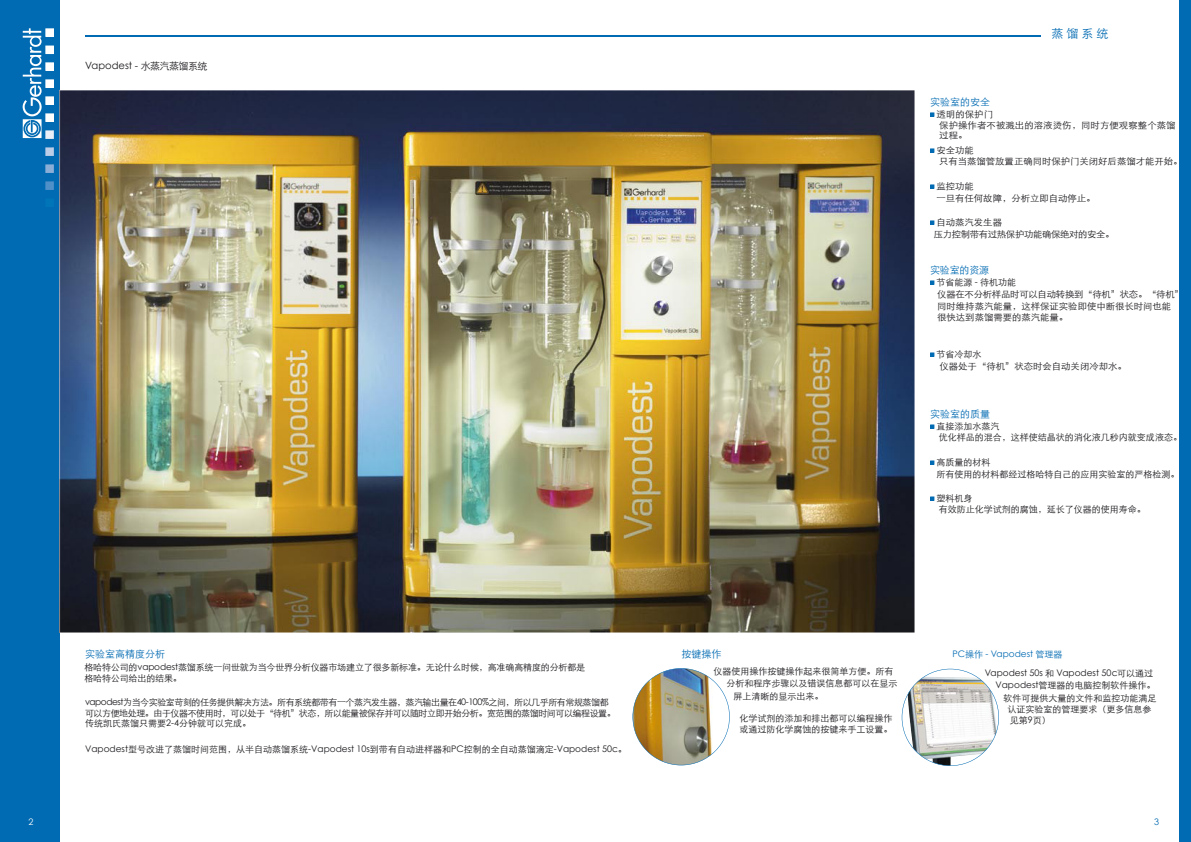
<style>
.page{position:relative;width:1191px;height:842px;background:#fff}
.page>*{position:absolute;margin:0;border:0;box-sizing:border-box;transform-origin:0 0}
.t1{font:12px "ST Xihei";color:#006ab2}
.t2{font:10px "ST Xihei";color:#006ab2}
.t3{font:10px "ST Xihei";letter-spacing:-.055em;color:#1a171b}
.t4{font:9px/12px "ST Xihei";color:#1a171b}
.t5{font:9px/10.5px "ST Xihei";letter-spacing:-.05em;color:#1a171b}
.t6{font:9px/10.8px "ST Xihei";color:#1a171b;scale:1.04 1}
.t7{font:9px/12px "ST Xihei";letter-spacing:-.035em;color:#1a171b;scale:1.04 1}
.t8{font:9px "ST Xihei";color:#006ab2}
.t9{font:9px "ST Xihei";color:#fff}
</style>
<div class="page">
<div style="left:0;top:0;width:60px;height:842px;background:#006ab2"></div>
<svg style="left:46px;top:199px;width:7px;height:8px"></svg>
<svg style="left:45px;top:147px;width:9px;height:9px"></svg>
<svg style="left:45px;top:164px;width:9px;height:9px"></svg>
<svg style="left:45px;top:181px;width:9px;height:9px"></svg>
<svg style="left:23px;top:28px;width:31px;height:111px"></svg>
<hr style="left:85px;top:35px;width:510px;height:2px;background:#006ab2">
<div style="left:1179px;top:0;width:12px;height:842px;background:#006ab2"></div>
<hr style="left:595px;top:35px;width:445px;height:2px;background:#006ab2">
<svg style="left:930px;top:112px;width:4px;height:5px"></svg>
<svg style="left:930px;top:148px;width:4px;height:5px"></svg>
<svg style="left:930px;top:184px;width:4px;height:5px"></svg>
<svg style="left:930px;top:220px;width:4px;height:5px"></svg>
<svg style="left:930px;top:280px;width:4px;height:5px"></svg>
<svg style="left:930px;top:352px;width:4px;height:5px"></svg>
<svg style="left:930px;top:424px;width:4px;height:5px"></svg>
<svg style="left:930px;top:460px;width:4px;height:5px"></svg>
<svg style="left:930px;top:496px;width:4px;height:5px"></svg>
<img style="left:632px;top:668px;width:97px;height:97px">
<img style="left:901px;top:669px;width:98px;height:97px">
<img style="left:60px;top:90px;width:855px;height:543px">
<p class="t3" style="left:85px;top:58px;width:124px">Vapodest - 水蒸汽蒸馏系统</p>
<p class="t2" style="left:85px;top:646px;width:81px">实验室高精度分析</p>
<p class="t4" style="left:84px;top:662px;width:502px;line-height:10.8px">格哈特公司的vapodest蒸馏系统一问世就为当今世界分析仪器市场建立了很多新标准。无论什么时候，高准确高精度的分析都是格哈特公司给出的结果。</p>
<p class="t5" style="left:85px;top:696px;width:532px">vapodest为当今实验室苛刻的任务提供解决方法。所有系统都带有一个蒸汽发生器，蒸汽输出量在40-100%之间，所以几乎所有常规蒸馏都可以方便地处理。由于仪器不使用时，可以处于“待机”状态，所以能量被保存并可以随时立即开始分析。宽范围的蒸馏时间可以编程设置。传统凯氏蒸馏只需要2-4分钟就可以完成。</p>
<p class="t4" style="left:85px;top:742px;width:543px">Vapodest型号改进了蒸馏时间范围，从半自动蒸馏系统-Vapodest 10s到带有自动进样器和PC控制的全自动蒸馏滴定-Vapodest 50c。</p>
<h1 class="t1" style="left:1051px;top:24px;width:58px">蒸 馏 系 统</h1>
<p class="t2" style="left:930px;top:94px;width:61px">实验室的安全</p>
<p class="t6" style="left:939px;top:108px;width:229px;text-indent:-3px">透明的保护门<br>保护操作者不被溅出的溶液烫伤，同时方便观察整个蒸馏过程。</p>
<p class="t6" style="left:936px;top:144px;width:238px">安全功能<br>只有当蒸馏管放置正确同时保护门关闭好后蒸馏才能开始。</p>
<p class="t6" style="left:936px;top:179px;width:154px;line-height:12px">监控功能<br>一旦有任何故障，分析立即自动停止。</p>
<p class="t7" style="left:933px;top:215px;width:175px;text-indent:3px">自动蒸汽发生器<br>压力控制带有过热保护功能确保绝对的安全。</p>
<p class="t2" style="left:930px;top:262px;width:61px">实验室的资源</p>
<p class="t4" style="left:936px;top:275px;width:249px">节省能源 - 待机功能<br>仪器在不分析样品时可以自动转换到“待机”状态。“待机”同时维持蒸汽能量，这样保证实验即使中断很长时间也能</p>
<p class="t6" style="left:937px;top:311px;width:127px">很快达到蒸馏需要的蒸汽能量。</p>
<p class="t4" style="left:939px;top:347px;width:189px;text-indent:-3px">节省冷却水<br>仪器处于“待机”状态时会自动关闭冷却水。</p>
<p class="t2" style="left:930px;top:406px;width:61px">实验室的质量</p>
<p class="t4" style="left:936px;top:420px;width:247px;line-height:10.8px">直接添加水蒸汽<br>优化样品的混合，这样使结晶状的消化液几秒内就变成液态。</p>
<p class="t4" style="left:936px;top:455px;width:244px">高质量的材料<br>所有使用的材料都经过格哈特自己的应用实验室的严格检测。</p>
<p class="t4" style="left:936px;top:492px;width:211px;line-height:10.8px">塑料机身<br>有效防止化学试剂的腐蚀，延长了仪器的使用寿命。</p>
<p class="t2" style="left:681px;top:646px;width:41px">按键操作</p>
<p class="t4" style="left:726px;top:664px;width:172px;text-indent:-13px">仪器使用操作按键操作起来很简单方便。所有分析和程序步骤以及错误信息都可以在显示</p>
<p class="t4" style="left:733px;top:689px;width:91px">屏上清晰的显示出来。</p>
<p class="t4" style="left:739px;top:712px;width:154px;line-height:10.8px">化学试剂的添加和排出都可以编程操作或通过防化学腐蚀的按键来手工设置。</p>
<p class="t8" style="left:952px;top:647px;width:111px">PC操作 - Vapodest 管理器</p>
<p class="t4" style="left:984px;top:666px;width:172px;text-align:right">Vapodest 50s 和 Vapodest 50c可以通过<br>Vapodest管理器的电脑控制软件操作。</p>
<p class="t4" style="left:1007px;top:692px;width:150px;line-height:10.9px;text-indent:-4px">软件可提供大量的文件和监控功能满足认证实验室的管理要求（更多信息参见第9页）</p>
<p class="t9" style="left:28px;top:815px;width:6px">2</p>
<p class="t8" style="left:1154px;top:815px;width:6px">3</p>
</div>
